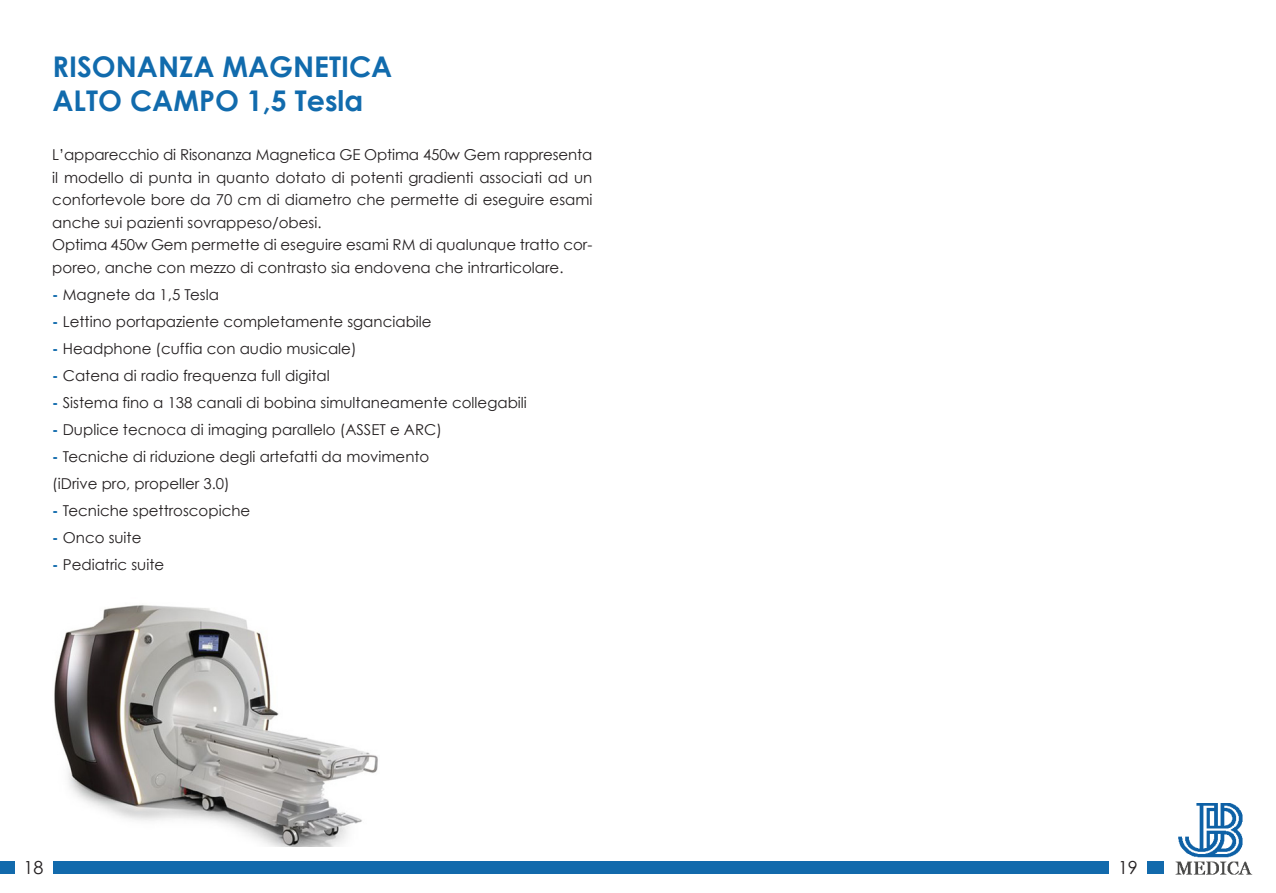
<style>
.page{position:relative;width:1276px;height:893px;background:#fff}
.page>*{position:absolute;margin:0;border:0;box-sizing:border-box;transform-origin:0 0}
.t1{font:700 28.5px "Century Gothic";color:#116bad}
.t2{font:18px "Century Gothic";color:#231f20}
.t3{font:15px/22.5px "Century Gothic";color:#231f20;text-align:justify}
.s1{font-weight:700;color:#116bad}
</style>
<div class="page">
<img style="left:1163px;top:804px;width:90px;height:71px">
<div style="left:0;top:861px;width:1163px;height:13px;background:#126aac"></div>
<div style="left:1109px;top:859px;width:37px;height:21px;background:#fff"></div>
<div style="left:15px;top:859px;width:37px;height:21px;background:#fff"></div>
<img style="left:54px;top:605px;width:324px;height:241px">
<p class="t1" style="left:53px;top:45px;width:341px">RISONANZA MAGNETICA</p>
<p class="t1" style="left:53px;top:79px;width:312px">ALTO CAMPO 1,5 Tesla</p>
<p class="t3" style="left:52px;top:143px;width:541px">L’apparecchio di Risonanza Magnetica GE Optima 450w Gem rappresenta</p>
<p class="t3" style="left:52px;top:166px;width:541px">il modello di punta in quanto dotato di potenti gradienti associati ad un confortevole bore da 70 cm di diametro che permette di eseguire esami anche sui pazienti sovrappeso/obesi.</p>
<p class="t3" style="left:52px;top:233px;width:541px">Optima 450w Gem permette di eseguire esami RM di qualunque tratto cor&shy;poreo, anche con mezzo di contrasto sia endovena che intrarticolare.</p>
<p class="t3" style="left:52px;top:283px;width:168px"><span class="s1">-</span> Magnete da 1,5 Tesla</p>
<p class="t3" style="left:52px;top:310px;width:381px"><span class="s1">-</span> Lettino portapaziente completamente sganciabile</p>
<p class="t3" style="left:52px;top:337px;width:306px"><span class="s1">-</span> Headphone (cuffia con audio musicale)</p>
<p class="t3" style="left:52px;top:364px;width:279px"><span class="s1">-</span> Catena di radio frequenza full digital</p>
<p class="t3" style="left:52px;top:391px;width:476px"><span class="s1">-</span> Sistema fino a 138 canali di bobina simultaneamente collegabili</p>
<p class="t3" style="left:52px;top:418px;width:391px"><span class="s1">-</span> Duplice tecnoca di imaging parallelo (ASSET e ARC)</p>
<p class="t3" style="left:52px;top:445px;width:379px"><span class="s1">-</span> Tecniche di riduzione degli artefatti da movimento</p>
<p class="t3" style="left:52px;top:472px;width:179px">(iDrive pro, propeller 3.0)</p>
<p class="t3" style="left:52px;top:499px;width:199px"><span class="s1">-</span> Tecniche spettroscopiche</p>
<p class="t3" style="left:52px;top:526px;width:91px"><span class="s1">-</span> Onco suite</p>
<p class="t3" style="left:52px;top:553px;width:113px"><span class="s1">-</span> Pediatric suite</p>
<p class="t2" style="left:24px;top:856px;width:21px">18</p>
<p class="t2" style="left:1118px;top:856px;width:21px">19</p>
</div>
